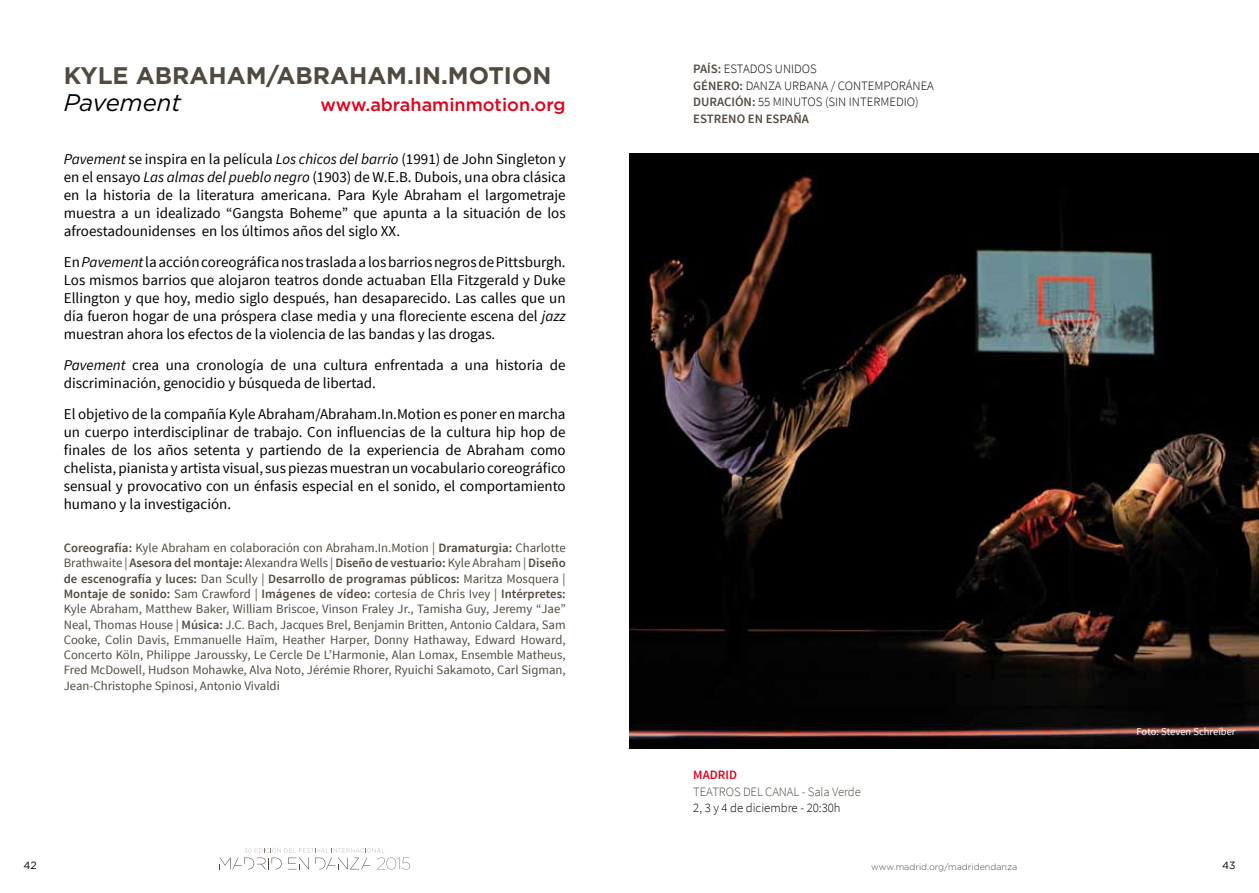
<style>
.page{position:relative;width:1259px;height:893px;background:#fff}
.page>*{position:absolute;margin:0;border:0;box-sizing:border-box;transform-origin:0 0}
.t1{font:700 24px "Gotham HTF";color:#514a40}
.t2{font:italic 24px "Gotham HTF";color:#000}
.t3{font:500 18px "Gotham HTF";color:#e2001a}
.t4{font:15px/18px "Source Sans Pro";color:#000;text-align:justify}
.t5{font:12.75px/15.3px "Source Sans Pro";color:#514a40;text-align:justify}
.t6{font:300 12.75px/16.5px "Source Sans Pro";color:#000}
.t7{font:300 12.75px "Source Sans Pro";letter-spacing:-.01em;color:#514a40}
.t8{font:600 12.75px "Source Sans Pro";color:#e2001a}
.t9{font:10.5px "Source Sans Pro";color:#fff}
.t10{font:10.5px "Gotham HTF";color:#000}
.t11{font:300 9px "Gotham HTF";color:#514a40}
.s1{font-style:italic}
.s2{font-weight:600}
.s3{font-weight:600;color:#514a40}
</style>
<div class="page">
<svg style="left:219px;top:847px;width:191px;height:23px"></svg>
<img style="left:629px;top:153px;width:630px;height:595px">
<h1 class="t1" style="left:64px;top:61px;width:489px">KYLE ABRAHAM/ABRAHAM.IN.MOTION</h1>
<h1 class="t2" style="left:64px;top:89px;width:119px">Pavement</h1>
<p class="t3" style="left:321px;top:94px;width:246px">www.abrahaminmotion.org</p>
<p class="t4" style="left:64px;top:151px;width:503px"><span class="s1">Pavement</span> se inspira en la película <span class="s1">Los chicos del barrio</span> (1991) de John Singleton y en el ensayo <span class="s1">Las almas del pueblo negro</span> (1903) de W.E.B. Dubois, una obra clásica en la historia de la literatura americana. Para Kyle Abraham el largometraje muestra a un idealizado “Gangsta Boheme” que apunta a la situación de los afroestadounidenses en los últimos años del siglo XX.</p>
<p class="t4" style="left:64px;top:253px;width:503px">En <span class="s1">Pavement</span> la acción coreográfica nos traslada a los barrios negros de Pittsburgh.<br>Los mismos barrios que alojaron teatros donde actuaban Ella Fitzgerald y Duke Ellington y que hoy, medio siglo después, han desaparecido. Las calles que un día fueron hogar de una próspera clase media y una floreciente escena del <span class="s1">jazz </span>muestran ahora los efectos de la violencia de las bandas y las drogas.</p>
<p class="t4" style="left:64px;top:356px;width:503px"><span class="s1">Pavement</span> crea una cronología de una cultura enfrentada a una historia de discriminación, genocidio y búsqueda de libertad.</p>
<p class="t4" style="left:64px;top:405px;width:503px">El objetivo de la compañía Kyle Abraham/Abraham.In.Motion es poner en marcha un cuerpo interdisciplinar de trabajo. Con influencias de la cultura hip hop de finales de los años setenta y partiendo de la experiencia de Abraham como chelista, pianista y artista visual, sus piezas muestran un vocabulario coreográfico sensual y provocativo con un énfasis especial en el sonido, el comportamiento humano y la investigación.</p>
<p class="t5" style="left:64px;top:540px;width:503px"><span class="s2">Coreografía:</span> Kyle Abraham en colaboración con Abraham.In.Motion | <span class="s2">Dramaturgia:</span> Charlotte Brathwaite | <span class="s2">Asesora del montaje:</span> Alexandra Wells | <span class="s2">Diseño de vestuario:</span> Kyle Abraham | <span class="s2">Diseño de escenografía y luces:</span> Dan Scully | <span class="s2">Desarrollo de programas públicos:</span> Maritza Mosquera | <span class="s2">Montaje de sonido:</span> Sam Crawford | <span class="s2">Imágenes de vídeo:</span> cortesía de Chris Ivey | <span class="s2">Intérpretes:<br></span>Kyle Abraham, Matthew Baker, William Briscoe, Vinson Fraley Jr., Tamisha Guy, Jeremy “Jae” Neal, Thomas House | <span class="s2">Música:</span> J.C. Bach, Jacques Brel, Benjamin Britten, Antonio Caldara, Sam Cooke, Colin Davis, Emmanuelle Haïm, Heather Harper, Donny Hathaway, Edward Howard, Concerto Köln, Philippe Jaroussky, Le Cercle De L’Harmonie, Alan Lomax, Ensemble Matheus, Fred McDowell, Hudson Mohawke, Alva Noto, Jérémie Rhorer, Ryuichi Sakamoto, Carl Sigman, Jean-Christophe Spinosi, Antonio Vivaldi</p>
<p class="t6" style="left:693px;top:61px;width:235px"><span class="s3">País:</span> ESTADOS UNIDOS<br><span class="s3">Gén ero:</span> DANZA URBANA / CONTEMPORÁNEA<br><span class="s3">Duración:</span> 55 MINUTOS (SIN INTERMEDIO) <span class="s3">estreno en españa</span></p>
<p class="t8" style="left:693px;top:767px;width:9px">madrid</p>
<p class="t7" style="left:693px;top:784px;width:169px">TEATROS DEL CANAL - SALA VERDE</p>
<p class="t6" style="left:693px;top:800px;width:149px">2, 3 Y 4 DE DICIEMBRE - 20:30H</p>
<p class="t9" style="left:1136px;top:725px;width:100px">Foto: Steven Schreiber</p>
<p class="t10" style="left:23px;top:860px;width:15px">42</p>
<p class="t11" style="left:871px;top:861px;width:147px">www.madrid.org/madridendanza</p>
<p class="t10" style="left:1222px;top:860px;width:15px">43</p>
</div>
